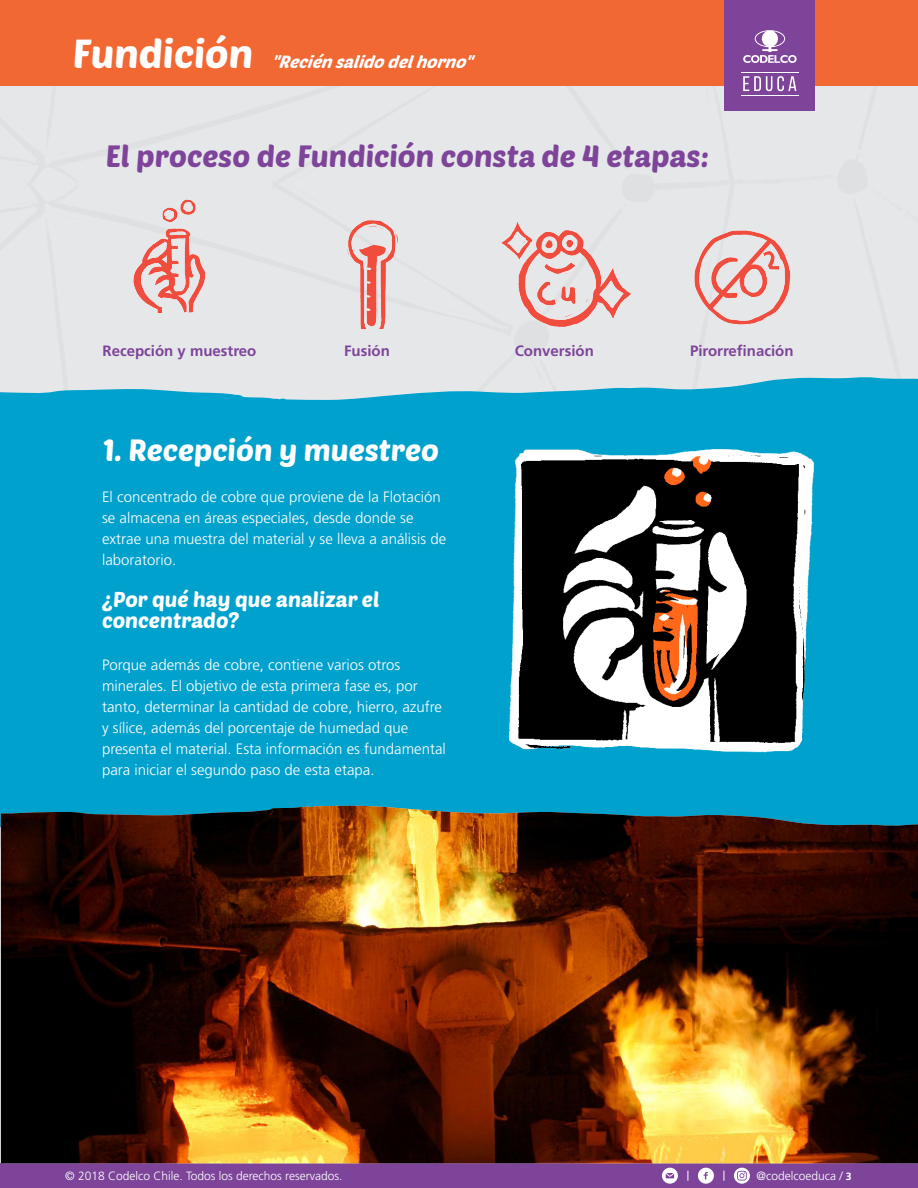
<style>
.page{position:relative;width:918px;height:1188px;background:#fff}
.page>*{position:absolute;margin:0;border:0;box-sizing:border-box;transform-origin:0 0}
.t1{font:39.45px "Poetsen One";color:#fff}
.t2{font:30px "Poetsen One";color:#7d449a}
.t3{font:30px "Poetsen One";color:#fff}
.t4{font:21px/21px "Poetsen One";color:#fff}
.t5{font:italic 17.1px "Poetsen One";color:#fff}
.t6{font:300 15px/21px "Frutiger LT Std";color:#fff}
.t7{font:700 15px "Frutiger LT Std";color:#7d449a}
.t8{font:300 12px "Frutiger LT Std";color:#fff}
.s1{font-weight:700;font-size:10.5px}
</style>
<div class="page">
<div style="left:0;top:1163px;width:918px;height:25px;background:#7d449a"></div>
<svg style="left:734px;top:1168px;width:16px;height:16px"></svg>
<svg style="left:698px;top:1168px;width:16px;height:16px"></svg>
<svg style="left:662px;top:1168px;width:16px;height:16px"></svg>
<div style="left:1px;top:375px;width:917px;height:452px;background:#00a1cc"></div>
<img style="left:0;top:85px;width:918px;height:315px">
<div style="left:0;top:0;width:918px;height:85px;background:#f26833"></div>
<div style="left:725px;top:0;width:90px;height:111px;background:#7d449a"></div>
<svg style="left:743px;top:30px;width:54px;height:33px"></svg>
<svg style="left:743px;top:76px;width:53px;height:15px"></svg>
<hr style="left:741px;top:72px;width:57px;height:1px;background:#fff">
<hr style="left:741px;top:95px;width:57px;height:1px;background:#fff">
<div style="left:0;top:110px;width:918px;height:219px;background:#e6e7e9"></div>
<img style="left:468px;top:354px;width:388px;height:399px">
<img style="left:1px;top:806px;width:917px;height:357px">
<p class="t1" style="left:73px;top:29px;width:182px">Fundición</p>
<p class="t5" style="left:271px;top:51px;width:208px">"Recién salido delhorno"</p>
<p class="t2" style="left:106px;top:137px;width:605px">El proceso de Fundición consta de 4 etapas:</p>
<p class="t7" style="left:103px;top:342px;width:155px">Recepción y muestreo</p>
<p class="t7" style="left:344px;top:342px;width:47px">Fusión</p>
<p class="t7" style="left:515px;top:342px;width:81px">Conversión</p>
<p class="t7" style="left:690px;top:342px;width:105px">Pirorrefinación</p>
<p class="t3" style="left:103px;top:431px;width:338px">1. Recepción y muestreo</p>
<p class="t6" style="left:102px;top:486px;width:346px">El concentrado de cobre que proviene de la Flotación se almacena en áreas especiales, desde donde se extrae una muestra del material y se lleva a análisis de laboratorio.</p>
<p class="t4" style="left:102px;top:588px;width:279px">¿Por qué hay que analizar el concentrado?</p>
<p class="t6" style="left:102px;top:654px;width:345px">Porque además de cobre, contiene varios otros minerales. El objetivo de esta primera fase es, por tanto, determinar la cantidad de cobre, hierro, azufre y sílice, además del porcentaje de humedad que presenta el material. Esta información es fundamental para iniciar el segundo paso de esta etapa.</p>
<p class="t8" style="left:65px;top:1169px;width:279px">© 2018 Codelco Chile. Todos los derechos reservados.</p>
<p class="t8" style="left:757px;top:1169px;width:97px">@codelcoeduca / <span class="s1">3</span></p>
</div>
